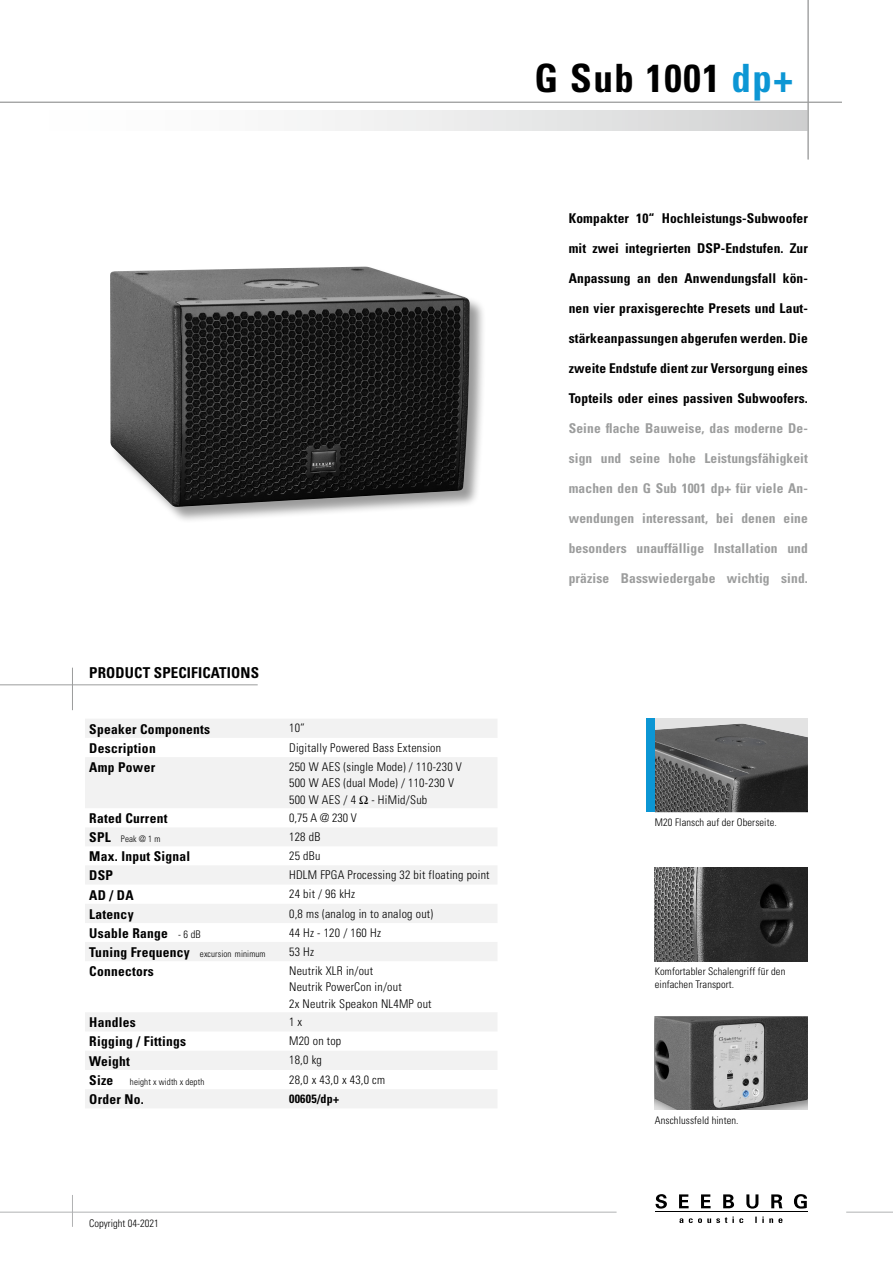
<style>
.page{position:relative;width:893px;height:1263px;background:#fff}
.page>*{position:absolute;margin:0;border:0;box-sizing:border-box;transform-origin:0 0}
.t1{font:700 condensed 39px "Univers LT";letter-spacing:.04em;color:#000}
.t2{font:700 condensed 15px "Univers LT";letter-spacing:.01em;color:#000}
.t3{font:700 condensed 13.5px "Univers LT";letter-spacing:.01em;color:#000}
.t4{font:700 condensed 13.5px "Univers LT";letter-spacing:.01em;color:#9c9d9d}
.t5{font:700 condensed 13.5px "Univers";letter-spacing:.02em;color:#000}
.t6{font:300 condensed 12px/16.5px "Univers LT";letter-spacing:.02em;color:#000}
.t7{font:300 condensed 12px "Univers";color:#000}
.t8{font:700 condensed 12px "Univers LT";letter-spacing:.02em;color:#000}
.t9{font:300 condensed 10.5px/13.5px "Univers LT";letter-spacing:.01em;color:#000}
.t10{font:300 condensed 9px "Univers LT";letter-spacing:.01em;color:#000}
.t11{font:300 condensed 9px "Univers";color:#000}
.s1{font-family:"Univers"}
.s2{font-weight:700;font-size:13.5px}
.s3{font-family:"Univers LT";font-weight:300;font-size:10.5px}
.s4{color:#0c96d4}
</style>
<div class="page">
<img style="left:655px;top:1016px;width:153px;height:94px">
<img style="left:655px;top:867px;width:153px;height:94px">
<div style="left:655px;top:719px;width:153px;height:93px;background:#e3e3e3"></div>
<img style="left:655px;top:723px;width:153px;height:89px">
<div style="left:0;top:111px;width:808px;height:19px;background:linear-gradient(to right,#fff,#d4d5d5)"></div>
<hr style="left:0;top:102px;width:842px;height:1px;background:#9c9d9d">
<hr style="left:808px;top:0;width:1px;height:159px;background:#9c9d9d">
<hr style="left:0;top:1212px;width:617px;height:1px;background:#b1b2b3">
<hr style="left:846px;top:1212px;width:47px;height:1px;background:#b1b2b3">
<hr style="left:655px;top:1211px;width:152px;height:1px;background:#000">
<svg style="left:679px;top:1216px;width:103px;height:7px"></svg>
<svg style="left:655px;top:1194px;width:12px;height:14px"></svg>
<svg style="left:679px;top:1194px;width:10px;height:14px"></svg>
<svg style="left:701px;top:1194px;width:10px;height:14px"></svg>
<svg style="left:723px;top:1194px;width:11px;height:14px"></svg>
<svg style="left:746px;top:1194px;width:12px;height:14px"></svg>
<svg style="left:771px;top:1194px;width:11px;height:14px"></svg>
<svg style="left:794px;top:1194px;width:13px;height:14px"></svg>
<hr style="left:72px;top:1195px;width:1px;height:32px;background:#b1b2b3">
<hr style="left:0;top:684px;width:258px;height:1px;background:#9c9d9d">
<hr style="left:72px;top:668px;width:1px;height:42px;background:#9c9d9d">
<div style="left:646px;top:719px;width:9px;height:93px;background:#0c96d4"></div>
<svg style="left:85px;top:719px;width:412px;height:389px;fill:#f2f2f2"></svg>
<div style="left:110px;top:267px;width:377px;height:257px;background:#000;opacity:.4"></div>
<img style="left:110px;top:267px;width:360px;height:240px">
<p class="t2" style="left:89px;top:664px;width:171px">PRODUCT SPECIFICATIONS</p>
<p class="t3" style="left:89px;top:720px;width:122px">Speaker Components</p>
<p class="t6" style="left:289px;top:720px;width:17px">10“</p>
<p class="t3" style="left:89px;top:740px;width:68px">Description</p>
<p class="t6" style="left:289px;top:739px;width:154px">Digitally Powered Bass Extension</p>
<p class="t3" style="left:89px;top:759px;width:67px">Amp Power</p>
<p class="t6" style="left:289px;top:758px;width:174px">250 W AES (single Mode) <span class="s1">/ 110-230 V<br></span>500 W AES (dual Mode) <span class="s1">/ 110-230 V<br></span>500 W AES / 4 Ω - HiMid/Sub</p>
<p class="t3" style="left:89px;top:810px;width:80px">Rated Current</p>
<p class="t7" style="left:289px;top:810px;width:69px">0,75 A @ 230 V</p>
<p class="t11" style="left:89px;top:833px;width:73px"><span class="s2">SPL</span> Peak @ 1 m</p>
<p class="t6" style="left:289px;top:829px;width:33px">128 dB</p>
<p class="t5" style="left:89px;top:848px;width:103px">Max. Input Signal</p>
<p class="t6" style="left:289px;top:848px;width:33px">25 dBu</p>
<p class="t3" style="left:89px;top:867px;width:25px">DSP</p>
<p class="t6" style="left:289px;top:866px;width:202px">HDLM FPGA Processing 32 bit floating point</p>
<p class="t3" style="left:89px;top:886px;width:46px">AD / DA</p>
<p class="t6" style="left:289px;top:886px;width:67px">24 bit / 96 kHz</p>
<p class="t3" style="left:89px;top:906px;width:46px">Latency</p>
<p class="t6" style="left:289px;top:905px;width:146px">0,8 ms (analog in to analog out)</p>
<p class="t5" style="left:89px;top:925px;width:113px">Usable Range <span class="s3">- 6 dB</span></p>
<p class="t6" style="left:289px;top:924px;width:93px">44 Hz - 120 / 160 Hz</p>
<p class="t10" style="left:89px;top:948px;width:178px"><span class="s2">Tuning Frequency</span> excursion minimum</p>
<p class="t6" style="left:289px;top:943px;width:26px">53 Hz</p>
<p class="t3" style="left:89px;top:963px;width:66px">Connectors</p>
<p class="t6" style="left:289px;top:962px;width:144px">Neutrik XLR in/out<br>Neutrik PowerCon in/out<br>2x Neutrik Speakon NL4MP out</p>
<p class="t3" style="left:89px;top:1014px;width:48px">Handles</p>
<p class="t6" style="left:289px;top:1013px;width:15px">1 x</p>
<p class="t3" style="left:89px;top:1033px;width:98px">Rigging / Fittings</p>
<p class="t6" style="left:289px;top:1033px;width:54px">M20 on top</p>
<p class="t3" style="left:89px;top:1052px;width:42px">Weight</p>
<p class="t6" style="left:289px;top:1052px;width:34px">18,0 kg</p>
<p class="t10" style="left:89px;top:1076px;width:117px"><span class="s2">Size</span> height x width x depth</p>
<p class="t6" style="left:289px;top:1071px;width:98px">28,0 x 43,0 x 43,0 cm</p>
<p class="t3" style="left:89px;top:1091px;width:56px">Order No.</p>
<p class="t8" style="left:289px;top:1091px;width:51px">00605/dp+</p>
<p class="t9" style="left:89px;top:1216px;width:71px">Copyright 04-2021</p>
<h1 class="t1" style="left:534px;top:54px;width:260px">G Sub 1001 <span class="s4">dp+</span></h1>
<p class="t3" style="left:569px;top:210px;width:241px">Kompakter 10“ Hochleistungs-Subwoofer</p>
<p class="t3" style="left:569px;top:240px;width:241px">mit zwei integrierten DSP-Endstufen. Zur</p>
<p class="t3" style="left:569px;top:270px;width:241px">Anpassung an den Anwendungsfall kön-</p>
<p class="t3" style="left:569px;top:300px;width:241px">nen vier praxisgerechte Presets und Laut-</p>
<p class="t3" style="left:569px;top:330px;width:241px">stärkeanpassungen abgerufen werden. Die</p>
<p class="t3" style="left:569px;top:360px;width:241px">zweite Endstufe dient zur Versorgung eines</p>
<p class="t3" style="left:569px;top:390px;width:241px">Topteils oder eines passiven Subwoofers.</p>
<p class="t4" style="left:569px;top:420px;width:241px">Seine flache Bauweise, das moderne De-</p>
<p class="t4" style="left:569px;top:450px;width:241px">sign und seine hohe Leistungsfähigkeit</p>
<p class="t4" style="left:569px;top:480px;width:241px">machen den G Sub 1001 dp+ für viele An-</p>
<p class="t4" style="left:569px;top:510px;width:241px">wendungen interessant, bei denen eine</p>
<p class="t4" style="left:569px;top:540px;width:241px">besonders unauffällige Installation und</p>
<p class="t4" style="left:569px;top:570px;width:241px">präzise Basswiedergabe wichtig sind.</p>
<p class="t9" style="left:655px;top:815px;width:123px">M20 Flansch auf der Oberseite.</p>
<p class="t9" style="left:655px;top:964px;width:132px">Komfortabler Schalengriff für den einfachen Transport.</p>
<p class="t9" style="left:655px;top:1113px;width:85px">Anschlussfeld hinten.</p>
</div>
